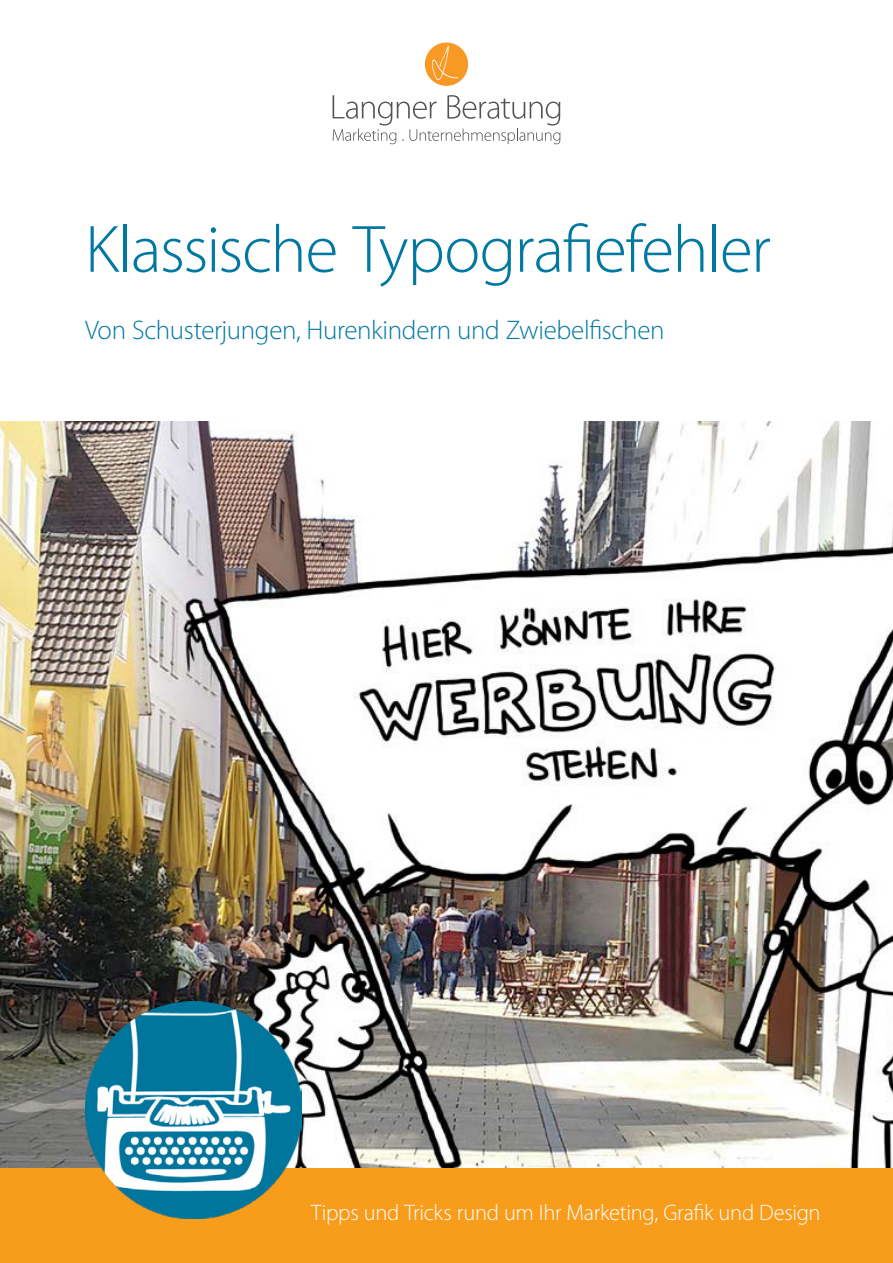
<style>
.page{position:relative;width:893px;height:1263px;background:#fff}
.page>*{position:absolute;margin:0;border:0;box-sizing:border-box;transform-origin:0 0}
.t1{font:300 67.5px "Myriad Pro";letter-spacing:-.025em;color:#0078a1}
.t2{font:300 27px "Myriad Pro";letter-spacing:-.015em;color:#0078a1}
.t3{font:300 22.5px "Myriad Pro";letter-spacing:-.015em;color:#fff}
</style>
<div class="page">
<div style="left:0;top:1167px;width:893px;height:96px;background:#f89c1c"></div>
<img style="left:0;top:421px;width:893px;height:746px">
<div style="left:425px;top:43px;width:43px;height:43px;background:#f79924;border-radius:50%"></div>
<svg style="left:432px;top:46px;width:26px;height:34px"></svg>
<svg style="left:333px;top:95px;width:227px;height:49px"></svg>
<img style="left:85px;top:1002px;width:217px;height:217px">
<h1 class="t1" style="left:85px;top:209px;width:687px">Klassische Typografiefehler</h1>
<p class="t2" style="left:85px;top:314px;width:581px">Von Schusterjungen, Hurenkindern und Zwiebelfischen</p>
<p class="t3" style="left:311px;top:1199px;width:511px">Tipps und Tricks rund um Ihr Marketing, Grafik und Design</p>
</div>
